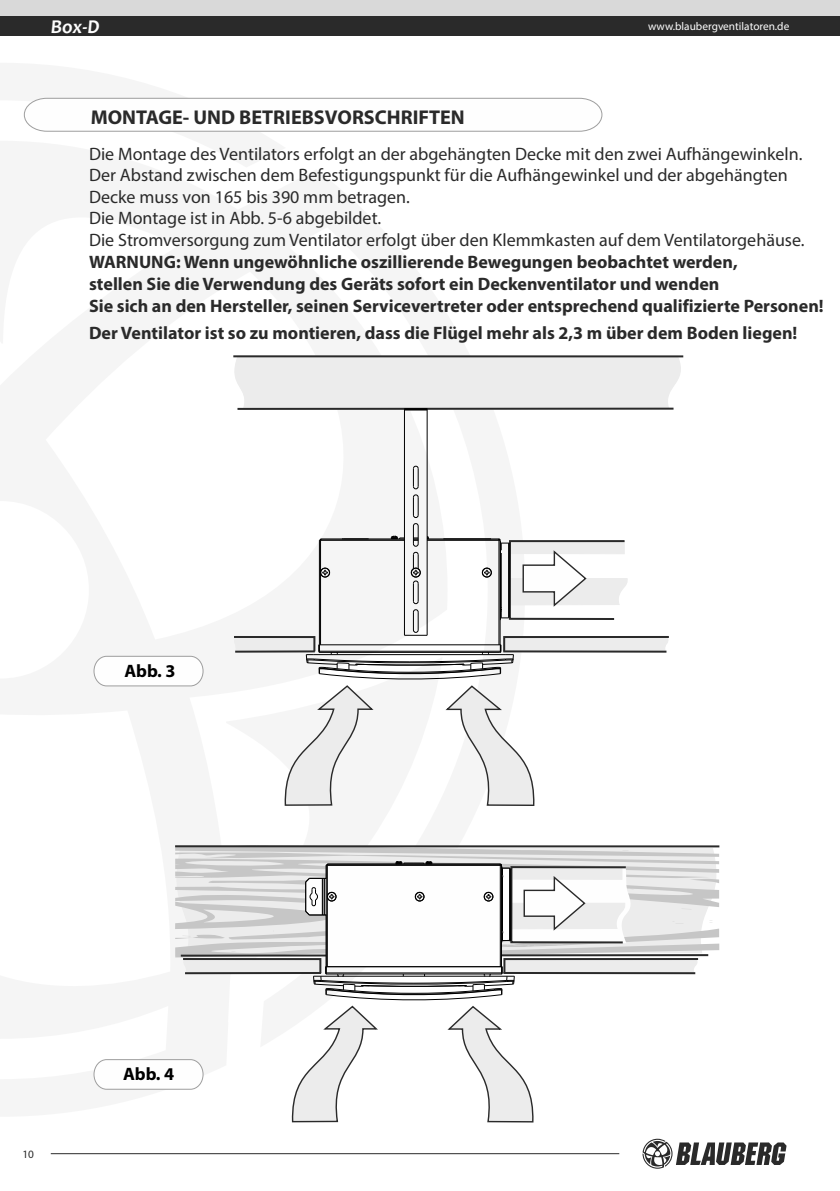
<style>
.page{position:relative;width:840px;height:1191px;background:#fff}
.page>*{position:absolute;margin:0;border:0;box-sizing:border-box;transform-origin:0 0}
.t1{font:700 20px "Myriad Pro";color:#2a2a2a}
.t2{font:italic 700 19.8px "Candara";color:#fefefe}
.t3{font:18px/21.6px "Myriad Pro";color:#2a2a2a}
.t4{font:700 18px/22.2px "Myriad Pro";color:#2a2a2a}
.t5{font:700 18px "Myriad Pro";color:#000}
.t6{font:11.2px "Myriad Pro";color:#fefefe}
.t7{font:11.2px "Myriad Pro";color:#2a2a2a}
</style>
<div class="page">
<div style="left:0;top:0;width:839px;height:16px;background:#d9d9d9"></div>
<div style="left:0;top:16px;width:839px;height:20px;background:#2a2a2a"></div>
<hr style="left:51px;top:1153px;width:568px;height:1px;background:#2a2a2a">
<svg style="left:23px;top:97px;width:579px;height:35px"></svg>
<hr style="left:233px;top:355px;width:450px;height:2px;background:#2a2a2a">
<svg style="left:233px;top:356px;width:451px;height:56px"></svg>
<hr style="left:426px;top:410px;width:1px;height:225px;background:#000">
<hr style="left:404px;top:410px;width:1px;height:225px;background:#000">
<svg style="left:233px;top:465px;width:436px;height:341px"></svg>
<hr style="left:175px;top:845px;width:544px;height:2px;background:#2a2a2a">
<svg style="left:93px;top:845px;width:625px;height:278px"></svg>
<svg style="left:93px;top:655px;width:111px;height:32px"></svg>
<svg style="left:642px;top:1138px;width:144px;height:30px"></svg>
<p class="t2" style="left:51px;top:19px;width:50px">Box-D</p>
<p class="t6" style="left:647px;top:22px;width:143px">www.blaubergventilatoren.de</p>
<p class="t1" style="left:91px;top:108px;width:375px">MONTAGE- UND BETRIEBSVORSCHRIFTEN</p>
<p class="t3" style="left:89px;top:144px;width:716px">Die Montage des Ventilators erfolgt an der abgehängten Decke mit den zwei Aufhängewinkeln.<br>Der Abstand zwischen dem Befestigungspunkt für die Aufhängewinkel und der abgehängten Decke muss von 165 bis 390 mm betragen.<br>Die Montage ist in Abb. 5-6 abgebildet.<br>Die Stromversorgung zum Ventilator erfolgt über den Klemmkasten auf dem Ventilatorgehäuse.</p>
<p class="t4" style="left:89px;top:252px;width:735px">WARNUNG: Wenn ungewöhnliche oszillierende Bewegungen beobachtet werden,<br>stellen Sie die Verwendung des Geräts sofort ein Deckenventilator und wenden<br>Sie sich an den Hersteller, seinen Servicevertreter oder entsprechend qualifizierte Personen!</p>
<p class="t4" style="left:89px;top:324px;width:709px">Der Ventilator ist so zu montieren, dass die Flügel mehr als 2,3 m über dem Boden liegen!</p>
<p class="t5" style="left:124px;top:664px;width:53px">Abb. 3</p>
<p class="t7" style="left:22px;top:1149px;width:13px">10</p>
<p class="t5" style="left:123px;top:1066px;width:53px">Abb. 4</p>
</div>
